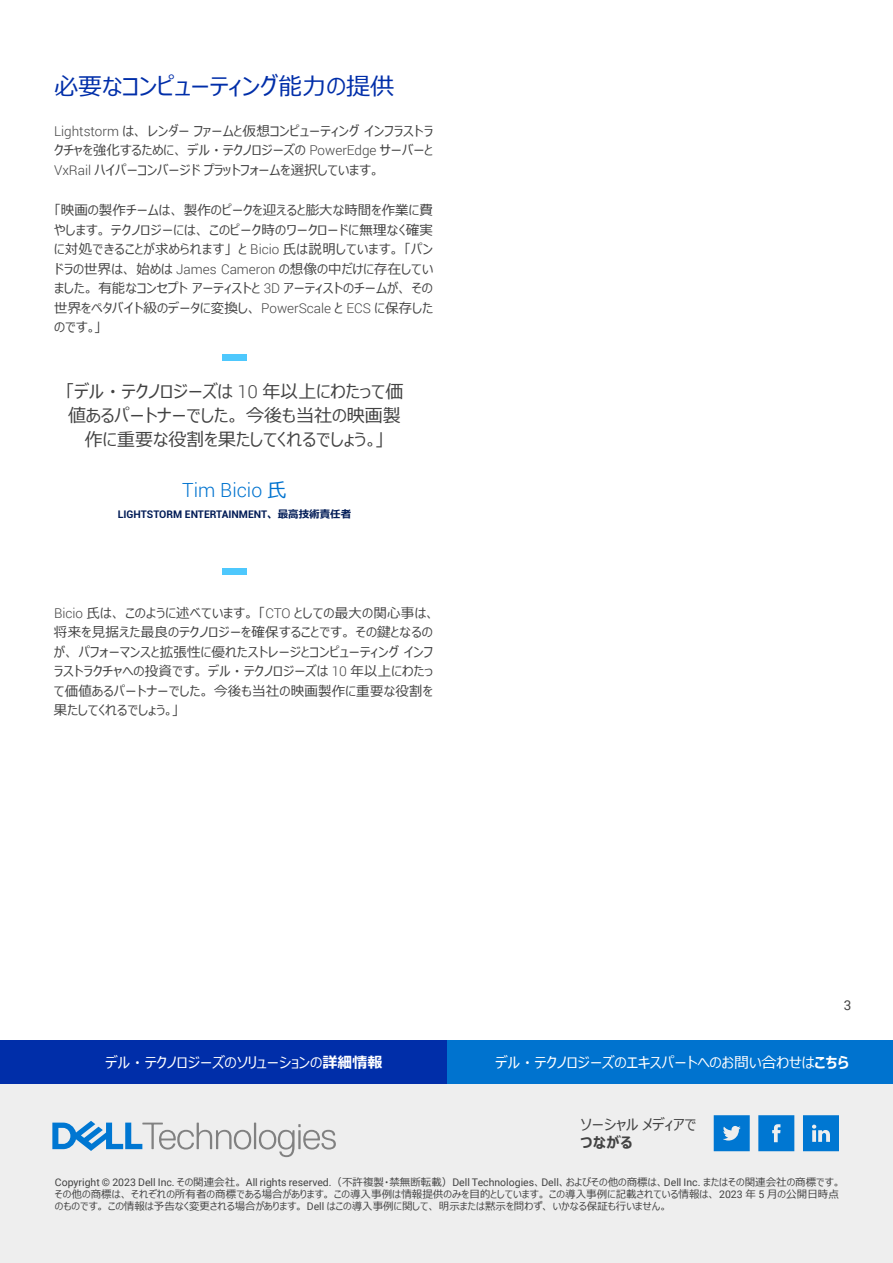
<style>
.page{position:relative;width:893px;height:1263px;background:#fff}
.page>*{position:absolute;margin:0;border:0;box-sizing:border-box;transform-origin:0 0}
.t1{font:24px "Meiryo UI";color:#002ea9}
.t2{font:300 19.5px "Roboto";color:#0073cf}
.t3{font:18px/24px "Meiryo UI";color:#424242;text-align:center}
.t4{font:15px "Meiryo UI";color:#fff}
.t5{font:15px "Meiryo UI";color:#424242}
.t6{font:700 15px "Meiryo UI";color:#424242}
.t7{font:13.5px/19.5px "Meiryo UI";letter-spacing:.01em;color:#424242;text-align:justify}
.t8{font:13.5px "Roboto";color:#424242}
.t9{font:10.5px/12px "Meiryo UI";letter-spacing:.005em;color:#424242}
.t10{font:10.5px "Roboto";color:#424242}
.t11{font:700 10.5px "Roboto";color:#001b56}
.s1{font-family:"Roboto";font-weight:300}
.s2{font-family:"Meiryo UI";font-weight:400}
.s3{font-family:"Meiryo UI"}
.s4{font-weight:700}
.s5{font-family:"Roboto"}
</style>
<div class="page">
<div style="left:446px;top:1040px;width:447px;height:44px;background:#0073cf"></div>
<div style="left:0;top:1040px;width:446px;height:44px;background:#002ea9"></div>
<div style="left:0;top:1084px;width:893px;height:179px;background:#eee"></div>
<svg style="left:758px;top:1115px;width:36px;height:36px"></svg>
<svg style="left:714px;top:1115px;width:36px;height:36px"></svg>
<svg style="left:803px;top:1115px;width:36px;height:36px"></svg>
<svg style="left:52px;top:1121px;width:284px;height:36px"></svg>
<div style="left:222px;top:354px;width:25px;height:6px;background:#4ec8fd"></div>
<div style="left:222px;top:568px;width:25px;height:7px;background:#4ec8fd"></div>
<h1 class="t1" style="left:54px;top:70px;width:342px">必要なコンピューティング能力の提供</h1>
<p class="t7" style="left:54px;top:122px;width:380px"><span class="s1">Lightstorm</span> は、レンダーファームと仮想コンピューティングインフラストラクチャを強化するために、デル・テクノロジーズの <span class="s1">PowerEdge</span> サーバーと<span class="s1">VxRail</span> ハイパーコンバージドプラットフォームを選択しています。</p>
<p class="t7" style="left:54px;top:201px;width:380px">「映画の製作チームは、製作のピークを迎えると膨大な時間を作業に費やします。テクノロジーには、このピーク時のワークロードに無理なく確実に対処できることが求められます」と <span class="s1">Bicio</span> 氏は説明しています。「パンドラの世界は、始めは <span class="s1">James Cameron</span> の想像の中だけに存在していました。有能なコンセプトアーティストと <span class="s1">3D</span> アーティストのチームが、その世界をペタバイト級のデータに変換し、 <span class="s1">PowerScale</span> と <span class="s1">ECS</span> に保存したのです。」</p>
<h3 class="t3" style="left:66px;top:381px;width:339px">「デル・テクノロジーズは <span class="s1">10</span> 年以上にわたって価値あるパートナーでした。今後も当社の映画製作に重要な役割を果たしてくれるでしょう。」</h3>
<h2 class="t2" style="left:182px;top:477px;width:106px">Tim Bicio <span class="s2">氏</span></h2>
<p class="t11" style="left:118px;top:507px;width:235px">LIGHTSTORM ENTERTAINMENT<span class="s3">、最高技術責任者</span></p>
<p class="t7" style="left:54px;top:604px;width:383px;text-align:left"><span class="s1">Bicio</span> 氏は、このように述べています。「<span class="s1">CTO</span> としての最大の関心事は、将来を見据えた最良のテクノロジーを確保することです。その鍵となるのが、パフォーマンスと拡張性に優れたストレージとコンピューティングインフラストラクチャへの投資です。デル・テクノロジーズは <span class="s1">10</span> 年以上にわたって価値あるパートナーでした。今後も当社の映画製作に重要な役割を果たしてくれるでしょう。」</p>
<p class="t8" style="left:844px;top:995px;width:9px">3</p>
<p class="t4" style="left:106px;top:1052px;width:278px">デル・テクノロジーズのソリューションの<span class="s4">詳細情報</span></p>
<p class="t4" style="left:495px;top:1052px;width:355px">デル・テクノロジーズのエキスパートへのお問い合わせは<span class="s4">こちら</span></p>
<p class="t5" style="left:580px;top:1114px;width:118px">ソーシャルメディアで</p>
<p class="t6" style="left:580px;top:1132px;width:54px">つながる</p>
<p class="t10" style="left:55px;top:1174px;width:787px">Copyright © 2023 Dell Inc. <span class="s3">その関連会社。</span> All rights reserved.<span class="s3">（不許複製・禁無断転載）</span>Dell Technologies<span class="s3">、</span>Dell<span class="s3">、およびその他の商標は、</span>Dell Inc. <span class="s3">またはその関連会社の商標です。</span></p>
<p class="t9" style="left:55px;top:1188px;width:785px">その他の商標は、それぞれの所有者の商標である場合があります。この導入事例は情報提供のみを目的としています。この導入事例に記載されている情報は、 <span class="s5">2023</span> 年 <span class="s5">5</span> 月の公開日時点のものです。この情報は予告なく変更される場合があります。 <span class="s5">Dell</span> はこの導入事例に関して、明示または黙示を問わず、いかなる保証も行いません。</p>
</div>
